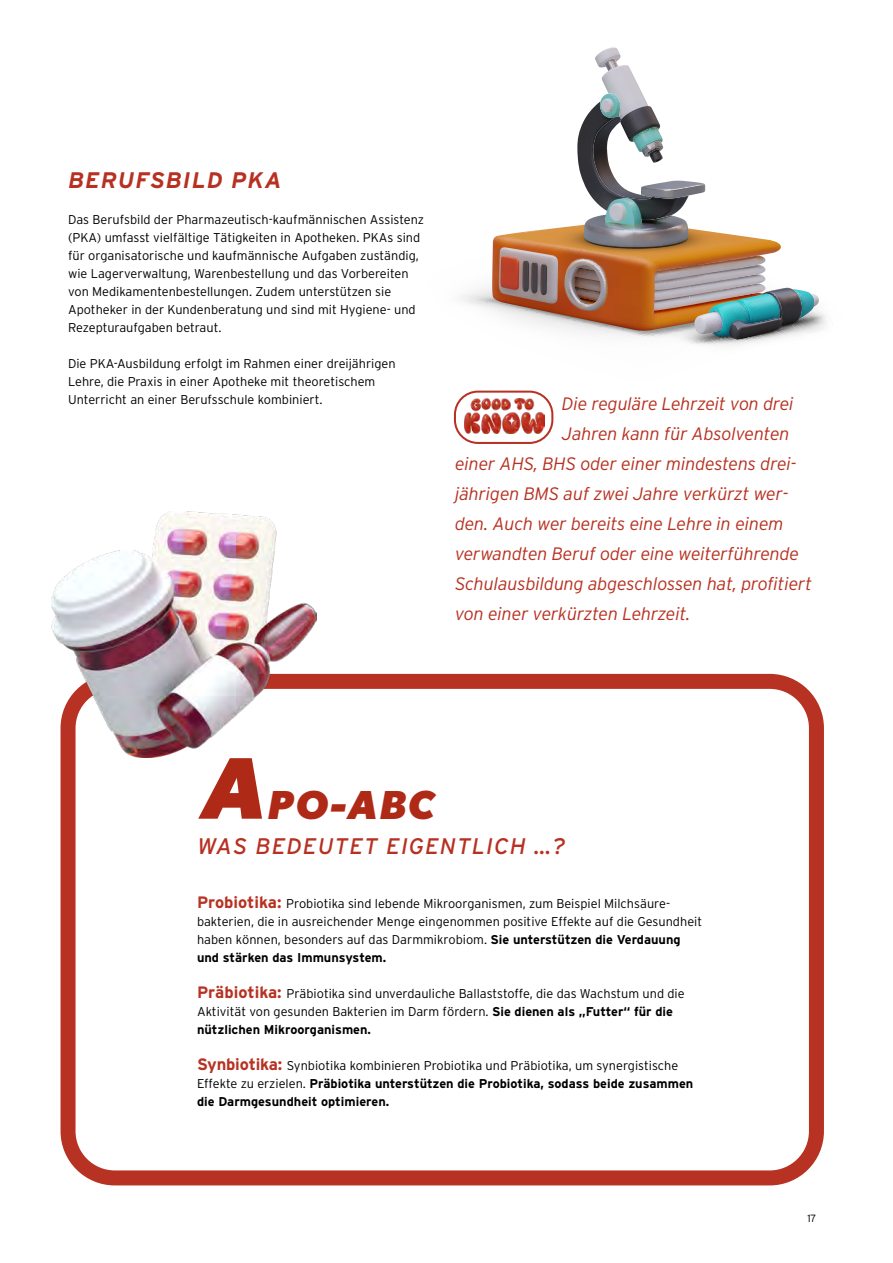
<style>
.page{position:relative;width:893px;height:1263px;background:#fff}
.page>*{position:absolute;margin:0;border:0;box-sizing:border-box;transform-origin:0 0}
.t1{font:italic 900 38.4px "Nobel";color:#ae2a17}
.t2{font:italic 22.5px "Interstate";letter-spacing:.05em;color:#b73122}
.t3{font:italic 700 22.5px "Interstate";letter-spacing:.05em;color:#b73122}
.t4{font:italic 300 18px "Interstate";letter-spacing:-.01em;color:#b73222}
.t5{font:300 12.75px/18px "Interstate";color:#000}
.t6{font:700 12.75px/18px "Interstate";color:#000}
.t7{font:300 10.5px "Interstate";color:#000}
.s1{font-size:82.95px}
.s2{font-weight:700;font-size:16.5px;color:#b73222}
.s3{font-weight:700}
.s4{font-size:16.5px;color:#b73222}
.s5{font-weight:300}
</style>
<div class="page">
<svg style="left:461px;top:286px;width:31px;height:24px"></svg>
<img style="left:492px;top:47px;width:338px;height:299px">
<div style="left:61px;top:674px;width:763px;height:511px;border:15px solid #b73222;border-radius:47px"></div>
<img style="left:465px;top:398px;width:80px;height:35px">
<div style="left:454px;top:391px;width:99px;height:53px;border:2px solid #b73222;border-radius:23px"></div>
<img style="left:52px;top:512px;width:265px;height:246px">
<h2 class="t3" style="left:68px;top:167px;width:215px">BERUFSBILD PKA</h2>
<p class="t5" style="left:68px;top:210px;width:358px">Das Berufsbild der Pharmazeutisch-kaufmännischen Assistenz (PKA) umfasst vielfältige Tätigkeiten in Apotheken. PKAs sind für organisatorische und kaufmännische Aufgaben zuständig, wie Lagerverwaltung, Warenbestellung und das Vorbereiten von Medikamentenbestellungen. Zudem unterstützen sie Apotheker in der Kundenberatung und sind mit Hygiene- und Rezepturaufgaben betraut.</p>
<p class="t5" style="left:68px;top:354px;width:329px">Die PKA-Ausbildung erfolgt im Rahmen einer dreijährigen<br>Lehre, die Praxis in einer Apotheke mit theoretischem<br>Unterricht an einer Berufsschule kombiniert.</p>
<h3 class="t4" style="left:562px;top:393px;width:233px">Die reguläre Lehrzeit von drei</h3>
<h3 class="t4" style="left:562px;top:423px;width:229px">Jahren kann für Absolventen</h3>
<h3 class="t4" style="left:455px;top:453px;width:343px">einer AHS, BHS oder einer mindestens drei-</h3>
<h3 class="t4" style="left:455px;top:483px;width:335px">jährigen BMS auf zwei Jahre verkürzt wer-</h3>
<h3 class="t4" style="left:455px;top:513px;width:330px">den. Auch wer bereits eine Lehre in einem</h3>
<h3 class="t4" style="left:455px;top:543px;width:346px">verwandten Beruf oder eine weiterführende</h3>
<h3 class="t4" style="left:455px;top:573px;width:359px">Schulausbildung abgeschlossen hat, profitiert</h3>
<h3 class="t4" style="left:455px;top:603px;width:237px">von einer verkürzten Lehrzeit.</h3>
<h1 class="t1" style="left:203px;top:782px;width:234px"><span class="s1">A</span>PO-ABC</h1>
<h2 class="t2" style="left:197px;top:833px;width:370px">WAS BEDEUTET EIGENTLICH …?</h2>
<p class="t5" style="left:197px;top:894px;width:507px"><span class="s2">Probiotika:</span> Probiotika sind lebende Mikroorganismen, zum Beispiel Milchsäure - bakterien, die in ausreichender Menge eingenommen positive Effekte auf die Gesundheit haben können, besonders auf das Darmmikrobiom. <span class="s3">Sie unterstützen die Verdauung und stärken das Immunsystem.</span></p>
<p class="t5" style="left:197px;top:984px;width:489px"><span class="s2">Präbiotika:</span> Präbiotika sind unverdauliche Ballaststoffe, die das Wachstum und die<br>Aktivität von gesunden Bakterien im Darm fördern. <span class="s3">Sie dienen als „Futter“ für die nützlichen Mikroorganismen.</span></p>
<p class="t6" style="left:197px;top:1056px;width:498px"><span class="s4">Synbiotika:</span> <span class="s5">Synbiotika kombinieren Probiotika und Präbiotika, um synergistische<br>Effekte zu erzielen.</span> Präbiotika unterstützen die Probiotika, sodass beide zusammen die Darmgesundheit optimieren.</p>
<p class="t7" style="left:807px;top:1212px;width:11px">17</p>
</div>
